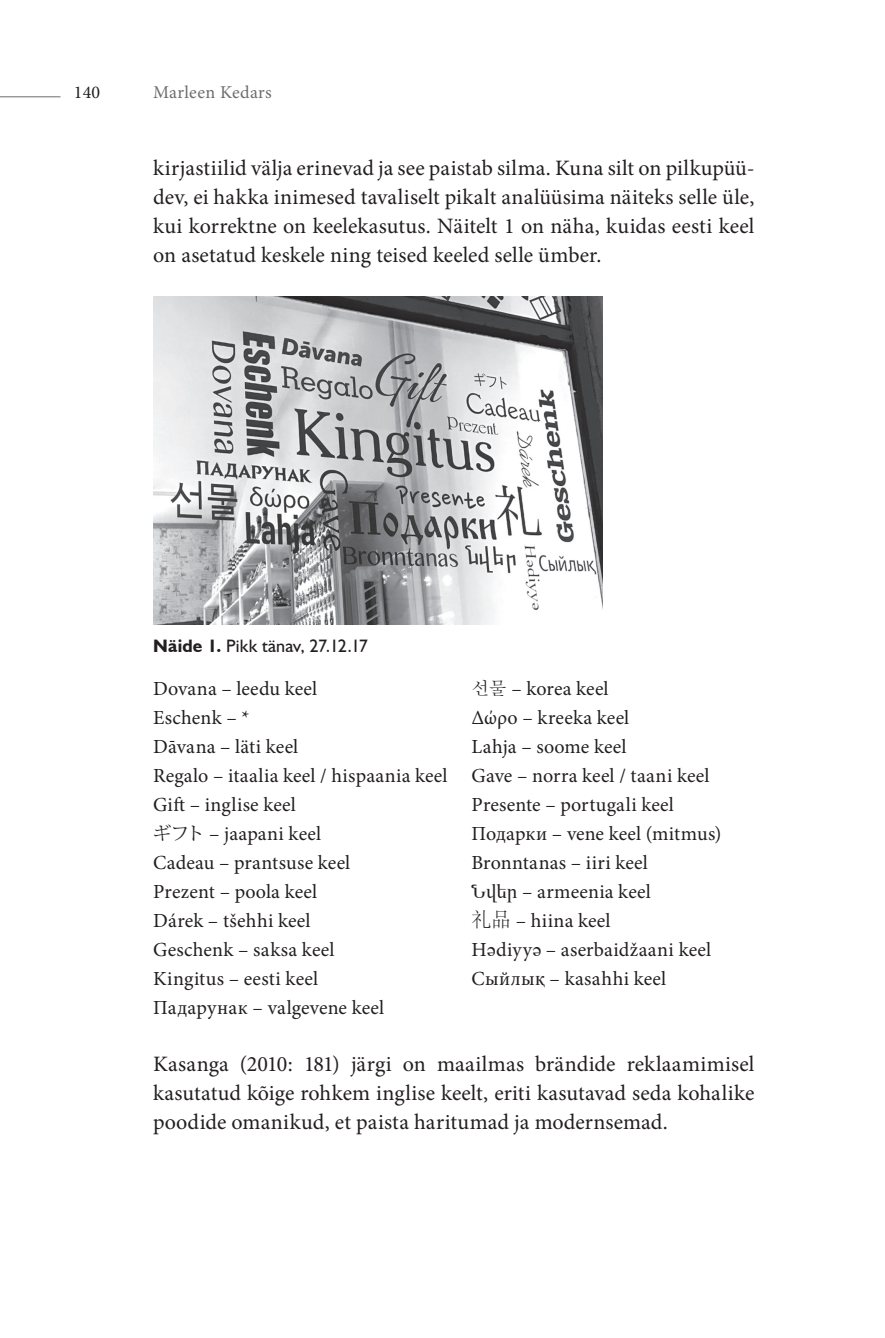
<style>
.page{position:relative;width:885px;height:1338px;background:#fff}
.page>*{position:absolute;margin:0;border:0;box-sizing:border-box;transform-origin:0 0}
.t1{font:22px/29px "Minion Pro";letter-spacing:.005em;color:#231f20;text-align:justify}
.t2{font:20px/29px "Minion Pro";letter-spacing:.01em;color:#231f20}
.t3{font:18px "Humanist 521 BT";letter-spacing:.005em;color:#231f20}
.t4{font:18px "Minion Pro";letter-spacing:.015em;color:#6c6d70}
.t5{font:18px "Minion Pro";color:#231f20}
.s1{font-weight:700}
.s2{font-family:"Adobe Myungjo Std";font-weight:500;font-size:18px}
.s3{font-family:"Times New Roman"}
.s4{font-family:"Adobe Song Std";font-weight:300}
</style>
<div class="page">
<hr style="left:0;top:96px;width:60px;height:1px;background:#6c6d70">
<img style="left:153px;top:296px;width:449px;height:328px">
<p class="t5" style="left:74px;top:80px;width:28px">140</p>
<p class="t4" style="left:153px;top:80px;width:120px">Marleen Kedars</p>
<p class="t1" style="left:153px;top:153px;width:602px">kirjastiilid välja erinevad ja see paistab silma. Kuna silt on pilkupüü&shy;dev, ei hakka inimesed tavaliselt pikalt analüüsima näiteks selle üle, kui korrektne on keelekasutus. Näitelt 1 on näha, kuidas eesti keel on asetatud keskele ning teised keeled selle ümber.</p>
<p class="t3" style="left:153px;top:635px;width:216px"><span class="s1">Näide 1.</span> Pikk tänav, 27.12.17</p>
<p class="t2" style="left:153px;top:674px;width:296px">Dovana – leedu keel<br>Eschenk – *<br>Dāvana – läti keel<br>Regalo – itaalia keel / hispaania keel<br>Gift – inglise keel<br><span class="s2">ギフト</span> – jaapani keel<br>Cadeau – prantsuse keel<br>Prezent – poola keel<br>Dárek – tšehhi keel<br>Geschenk – saksa keel<br>Kingitus – eesti keel<br>Падарунак – valgevene keel</p>
<p class="t2" style="left:471px;top:674px;width:251px"><span class="s2">선물</span> – korea keel<br>Δώρο – kreeka keel<br>Lahja – soome keel<br>Gave – norra keel / taani keel<br>Presente – portugali keel<br>Подарки – vene keel (mitmus)<br>Bronntanas – iiri keel<br><span class="s3">Նվեր</span> – armeenia keel<br><span class="s4">礼品</span> – hiina keel<br>H<span class="s3">ə</span>diyy<span class="s3">ə</span> – aserbaidžaani keel<br>Cыйлы<span class="s3">қ</span> – kasahhi keel</p>
<p class="t1" style="left:153px;top:1049px;width:602px">Kasanga (2010: 181) järgi on maailmas brändide reklaamimisel kasutatud kõige rohkem inglise keelt, eriti kasutavad seda kohalike poodide omanikud, et paista haritumad ja modernsemad.</p>
</div>
